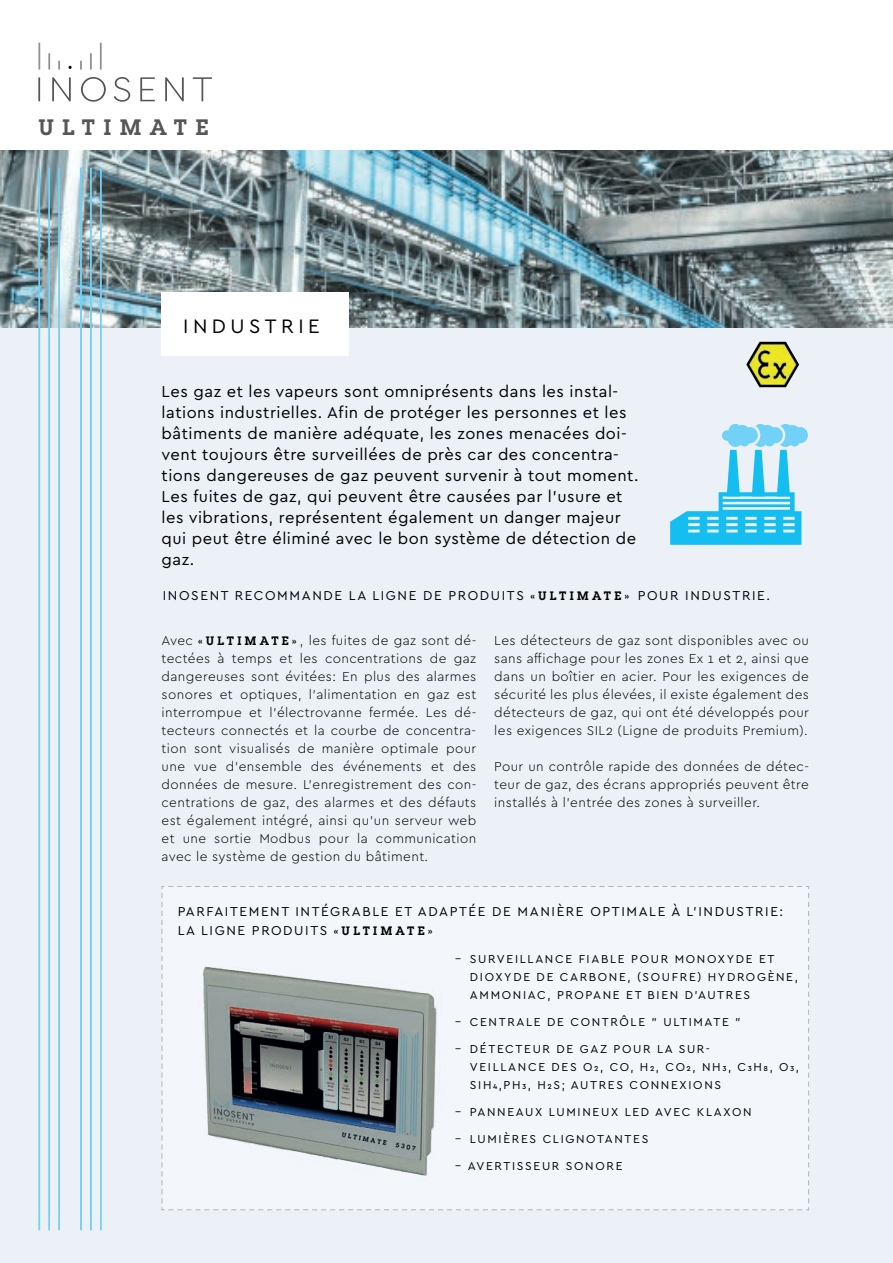
<style>
.page{position:relative;width:893px;height:1263px;background:#fff}
.page>*{position:absolute;margin:0;border:0;box-sizing:border-box;transform-origin:0 0}
.t1{font:600 21.9px "Lubalin Graph";letter-spacing:.4em;color:#555657}
.t2{font:20.4px "Cera PRO";letter-spacing:.22em;color:#000}
.t3{font:16.5px/21px "Cera PRO";letter-spacing:.03em;color:#000}
.t4{font:300 13.5px/18px "Cera PRO";letter-spacing:.03em;color:#000;text-align:justify}
.t5{font:13.5px/19.5px "Cera PRO";letter-spacing:.12em;color:#000}
.t6{font:12px/18px "Cera PRO";letter-spacing:.14em;color:#000}
.s1{font-family:"Lubalin Graph";font-weight:600;font-size:12px}
</style>
<div class="page">
<div style="left:0;top:157px;width:893px;height:1106px;background:#ecf1f7"></div>
<svg style="left:38px;top:77px;width:174px;height:25px"></svg>
<svg style="left:68px;top:66px;width:4px;height:3px"></svg>
<hr style="left:38px;top:43px;width:2px;height:27px;background:#8d9194">
<svg style="left:48px;top:53px;width:2px;height:17px"></svg>
<svg style="left:58px;top:61px;width:2px;height:9px"></svg>
<hr style="left:100px;top:43px;width:2px;height:27px;background:#8d9194">
<svg style="left:90px;top:53px;width:2px;height:17px"></svg>
<svg style="left:80px;top:61px;width:2px;height:9px"></svg>
<img style="left:0;top:151px;width:893px;height:177px">
<hr style="left:39px;top:168px;width:1px;height:1062px;background:#72d1f6">
<hr style="left:49px;top:168px;width:1px;height:1062px;background:#72d1f6">
<hr style="left:58px;top:168px;width:2px;height:1062px;background:#72d1f6">
<hr style="left:100px;top:168px;width:2px;height:1062px;background:#72d1f6">
<hr style="left:90px;top:168px;width:2px;height:1062px;background:#72d1f6">
<hr style="left:80px;top:168px;width:2px;height:1062px;background:#72d1f6">
<svg style="left:670px;top:424px;width:138px;height:121px"></svg>
<div style="left:162px;top:292px;width:187px;height:63px;background:#fff"></div>
<img style="left:746px;top:341px;width:54px;height:47px">
<svg style="left:161px;top:886px;width:648px;height:324px"></svg>
<img style="left:180px;top:958px;width:277px;height:232px">
<h1 class="t1" style="left:38px;top:113px;width:172px">ULTIMATE</h1>
<h2 class="t2" style="left:183px;top:313px;width:138px">INDUSTRIE</h2>
<p class="t3" style="left:162px;top:380px;width:478px">Les gaz et les vapeurs sont omniprésents dans les instal&shy;lations industrielles. Afin de protéger les personnes et les bâtiments de manière adéquate, les zones menacées doi&shy;vent toujours être surveillées de près car des concentra&shy;tions dangereuses de gaz peuvent survenir à tout moment.<br>Les fuites de gaz, qui peuvent être causées par l'usure et les vibrations, représentent également un danger majeur qui peut être éliminé avec le bon système de détection de gaz.</p>
<p class="t5" style="left:163px;top:585px;width:609px">INOSENT RECOMMANDE LA LIGNE DE PRODUITS <span class="s1">« U LT I M AT E »</span> POUR INDUSTRIE.</p>
<p class="t4" style="left:162px;top:631px;width:316px">Avec <span class="s1">« U L T I M A T E »</span> , les fuites de gaz sont dé&shy;tectées à temps et les concentrations de gaz dangereuses sont évitées: En plus des alarmes sonores et optiques, l'alimentation en gaz est interrompue et l'électrovanne fermée. Les dé&shy;tecteurs connectés et la courbe de concentra&shy;tion sont visualisés de manière optimale pour une vue d'ensemble des événements et des données de mesure. L'enregistrement des con&shy;centrations de gaz, des alarmes et des défauts est également intégré, ainsi qu'un serveur web et une sortie Modbus pour la communication avec le système de gestion du bâtiment.</p>
<p class="t4" style="left:494px;top:631px;width:316px">Les détecteurs de gaz sont disponibles avec ou sans affichage pour les zones Ex 1 et 2, ainsi que dans un boîtier en acier. Pour les exigences de sécurité les plus élevées, il existe également des détecteurs de gaz, qui ont été développés pour les exigences SIL2 (Ligne de produits Premium).</p>
<p class="t4" style="left:494px;top:757px;width:316px">Pour un contrôle rapide des données de détec&shy;teur de gaz, des écrans appropriés peuvent être installés à l'entrée des zones à surveiller.</p>
<p class="t5" style="left:178px;top:901px;width:607px">PARFAITEMENT INTÉGRABLE ET ADAPTÉE DE MANIÈRE OPTIMALE À L'INDUSTRIE:<br>LA LIGNE PRODUITS <span class="s1">« U LT I M AT E »</span></p>
<p class="t6" style="left:470px;top:949px;width:329px;text-indent:-15px">– SURVEILLANCE FIABLE POUR MONOXYDE ET<br>DIOXYDE DE CARBONE, (SOUFRE) HYDROGÈNE,<br>AMMONIAC, PROPANE ET BIEN D'AUTRES</p>
<p class="t6" style="left:455px;top:1012px;width:287px">– CENTRALE DE CONTRÔLE " ULTIMATE "</p>
<p class="t6" style="left:470px;top:1039px;width:331px;text-indent:-15px">– DÉTECTEUR DE GAZ POUR LA SUR-<br>VEILLANCE DES O2, CO, H2, CO2, NH3, C3H8, O3,<br>SIH4,PH3, H2S; AUTRES CONNEXIONS</p>
<p class="t6" style="left:455px;top:1102px;width:298px">– PANNEAUX LUMINEUX LED AVEC KLAXON</p>
<p class="t6" style="left:455px;top:1129px;width:195px">– LUMIÈRES CLIGNOTANTES</p>
<p class="t6" style="left:455px;top:1156px;width:169px">– AVERTISSEUR SONORE</p>
</div>
